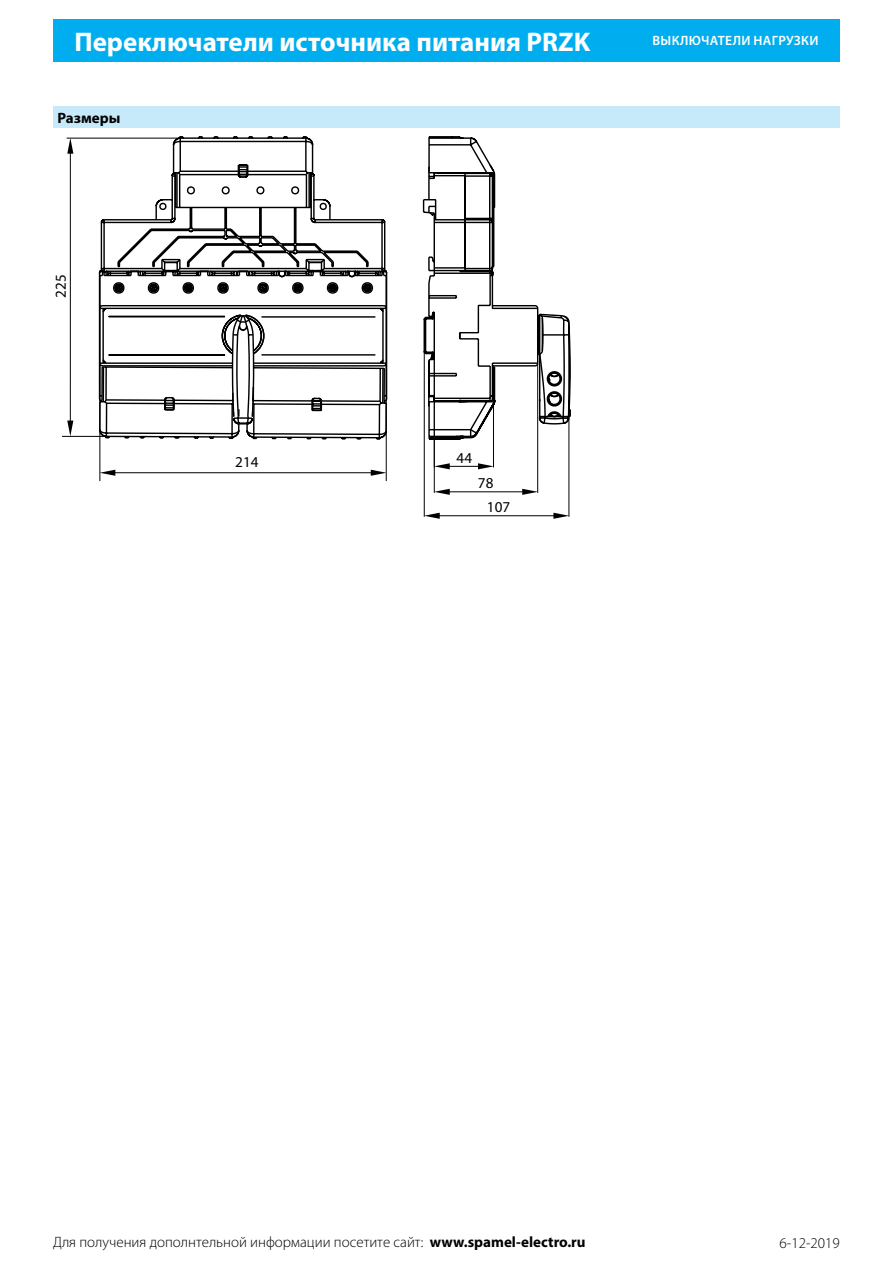
<style>
.page{position:relative;width:893px;height:1263px;background:#fff}
.page>*{position:absolute;margin:0;border:0;box-sizing:border-box;transform-origin:0 0}
.t1{font:700 27px "Myriad Pro";color:#fff}
.Cecha_Wymiary{font:15.15px "Myriad Pro";color:#000}
.t2{font:300 15px "Myriad Pro";color:#000}
.Überschrift{font:700 15px "Myriad Pro";color:#000}
.t3{font:600 13.5px "Myriad Pro";letter-spacing:.02em;color:#fff}
.s1{font-weight:700}
</style>
<div class="page">
<div style="left:53px;top:19px;width:787px;height:43px;background:#00aeef"></div>
<div style="left:53px;top:106px;width:787px;height:22px;background:#c7eafb"></div>
<svg style="left:98px;top:137px;width:288px;height:302px"></svg>
<hr style="left:115px;top:472px;width:256px;height:1px;background:#000">
<svg style="left:101px;top:470px;width:14px;height:6px"></svg>
<svg style="left:371px;top:470px;width:15px;height:6px"></svg>
<hr style="left:100px;top:396px;width:1px;height:85px;background:#000">
<hr style="left:386px;top:396px;width:1px;height:85px;background:#000">
<svg style="left:98px;top:269px;width:290px;height:149px"></svg>
<hr style="left:70px;top:153px;width:1px;height:268px;background:#000">
<svg style="left:67px;top:421px;width:6px;height:15px"></svg>
<svg style="left:67px;top:139px;width:6px;height:15px"></svg>
<hr style="left:62px;top:436px;width:44px;height:1px;background:#000">
<hr style="left:67px;top:138px;width:113px;height:1px;background:#000">
<hr style="left:439px;top:515px;width:115px;height:1px;background:#000">
<svg style="left:425px;top:513px;width:15px;height:6px"></svg>
<svg style="left:553px;top:513px;width:16px;height:6px"></svg>
<hr style="left:424px;top:351px;width:1px;height:166px;background:#000">
<hr style="left:569px;top:335px;width:1px;height:182px;background:#000">
<svg style="left:422px;top:136px;width:149px;height:306px"></svg>
<hr style="left:449px;top:491px;width:74px;height:1px;background:#000">
<svg style="left:435px;top:489px;width:15px;height:6px"></svg>
<svg style="left:522px;top:489px;width:15px;height:6px"></svg>
<hr style="left:449px;top:466px;width:30px;height:1px;background:#000">
<hr style="left:434px;top:360px;width:1px;height:133px;background:#000">
<hr style="left:537px;top:363px;width:1px;height:130px;background:#000">
<svg style="left:434px;top:463px;width:16px;height:6px"></svg>
<svg style="left:478px;top:463px;width:16px;height:6px"></svg>
<hr style="left:434px;top:360px;width:1px;height:107px;background:#000">
<hr style="left:493px;top:402px;width:1px;height:65px;background:#000">
<h1 class="t1" style="left:74px;top:24px;width:518px">Переключатели источника питания PRZK</h1>
<p class="Überschrift" style="left:57px;top:108px;width:64px">Размеры</p>
<p class="Cecha_Wymiary" style="left:51px;top:297px;width:25px;rotate:-90deg">225</p>
<p class="Cecha_Wymiary" style="left:235px;top:452px;width:25px">214</p>
<p class="Cecha_Wymiary" style="left:457px;top:449px;width:17px">44</p>
<p class="Cecha_Wymiary" style="left:478px;top:474px;width:17px">78</p>
<p class="Cecha_Wymiary" style="left:487px;top:498px;width:25px">107</p>
<p class="t3" style="left:653px;top:32px;width:167px">ВЫКЛЮЧАТЕЛИ НАГРУЗКИ</p>
<p class="t2" style="left:53px;top:1234px;width:534px">Для получения дополнтельной информации посетите сайт: <span class="s1">www.spamel-electro.ru</span></p>
<p class="t2" style="left:780px;top:1234px;width:62px">6-12-2019</p>
</div>
